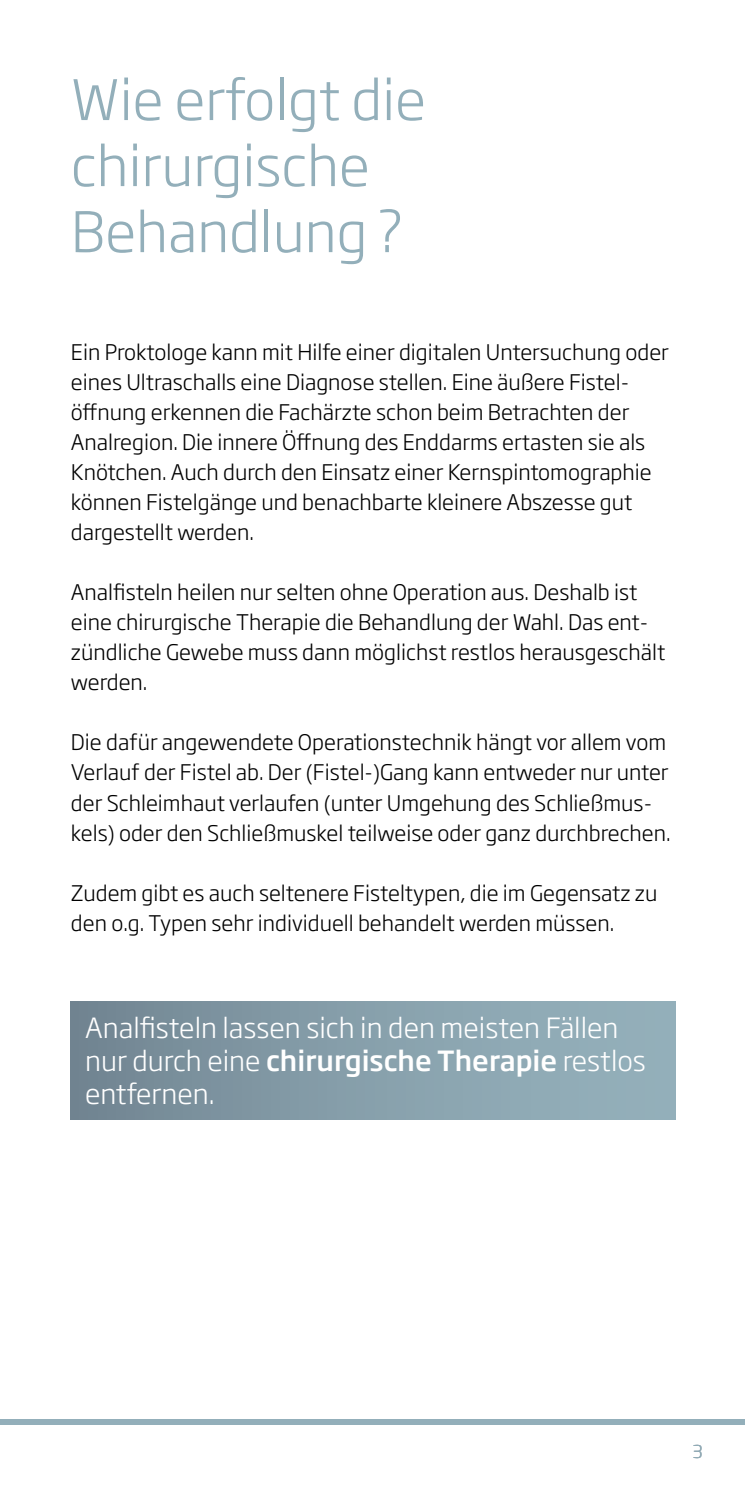
<style>
.page{position:relative;width:745px;height:1489px;background:#fff}
.page>*{position:absolute;margin:0;border:0;box-sizing:border-box;transform-origin:0 0}
.t1{font:300 55px/66px "Soho Gothic Pro";color:#93afba}
.t2{font:300 27.5px/33px "Soho Gothic Pro";color:#fff}
.t3{font:300 21.25px/30px "Soho Gothic Pro";color:#000}
.t4{font:300 17.5px "Soho Gothic Pro";color:#708390}
.s1{font-weight:500}
</style>
<div class="page">
<div style="left:0;top:1418px;width:744px;height:6px;background:#93afba"></div>
<div style="left:71px;top:1001px;width:604px;height:118px;background:linear-gradient(to right,#738794,#98b4bf)"></div>
<h1 class="t1" style="left:71px;top:63px;width:356px">Wie erfolgt die chirurgische<br>Behandlung ?</h1>
<p class="t3" style="left:71px;top:336px;width:599px">Ein Proktologe kann mit Hilfe einer digitalen Untersuchung oder eines Ultraschalls eine Diagnose stellen. Eine äußere Fistel&shy;öffnung erkennen die Fachärzte schon beim Betrachten der Analregion. Die innere Öffnung des Enddarms ertasten sie als Knötchen. Auch durch den Einsatz einer Kernspintomographie können Fistelgänge und benachbarte kleinere Abszesse gut dargestellt werden.</p>
<p class="t3" style="left:71px;top:576px;width:595px">Analfisteln heilen nur selten ohne Operation aus. Deshalb ist eine chirurgische Therapie die Behandlung der Wahl. Das ent&shy;zündliche Gewebe muss dann möglichst restlos herausgeschält werden.</p>
<p class="t3" style="left:71px;top:726px;width:601px">Die dafür angewendete Operationstechnik hängt vor allem vom Verlauf der Fistel ab. Der (Fistel-)Gang kann entweder nur unter der Schleimhaut verlaufen (unter Umgehung des Schließmus&shy;kels) oder den Schließmuskel teilweise oder ganz durchbrechen.</p>
<p class="t3" style="left:71px;top:876px;width:587px">Zudem gibt es auch seltenere Fisteltypen, die im Gegensatz zu den o.g. Typen sehr individuell behandelt werden müssen.</p>
<p class="t2" style="left:85px;top:1009px;width:562px">Analfisteln lassen sich in den meisten Fällen nur durch eine <span class="s1">chirurgische Therapie</span> restlos entfernen.</p>
<p class="t4" style="left:692px;top:1437px;width:12px">3</p>
</div>
